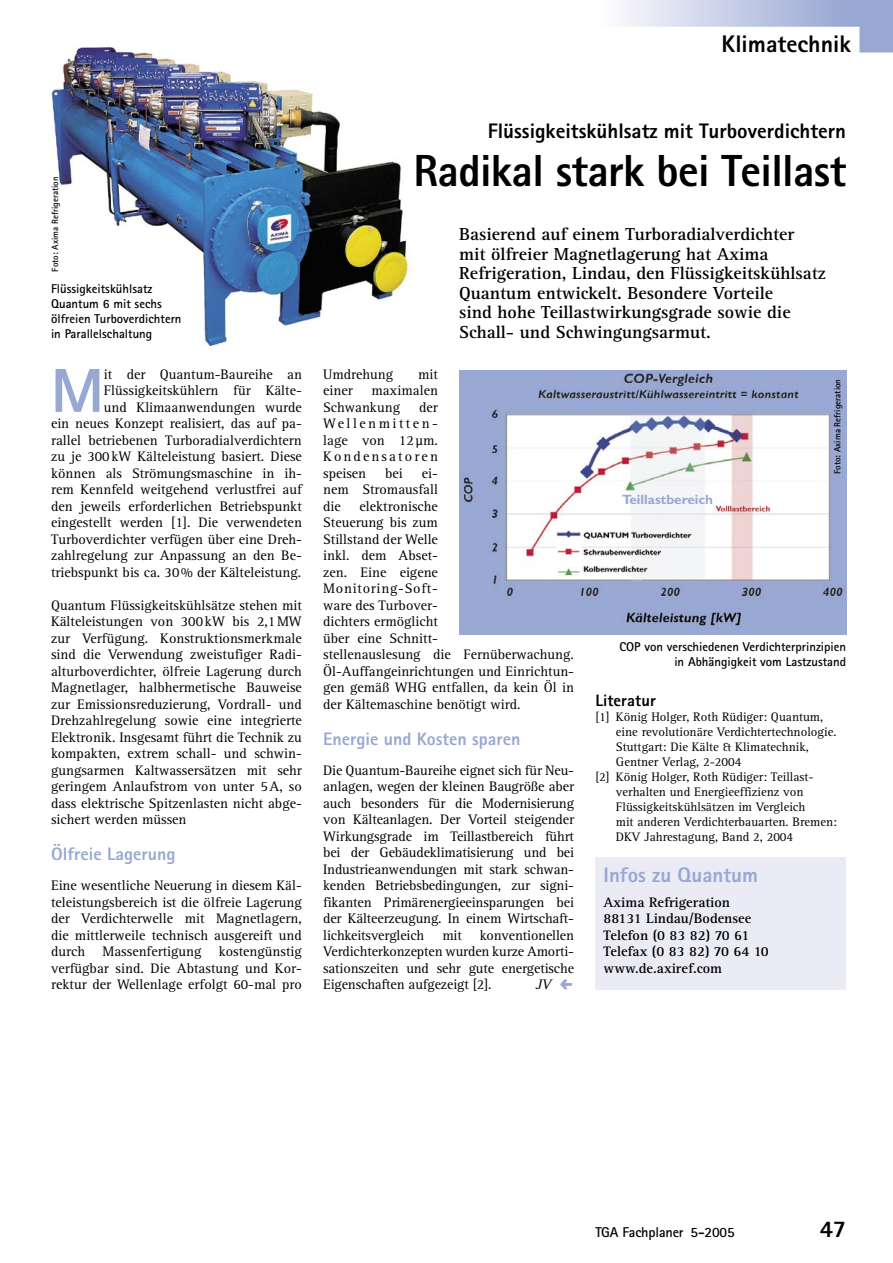
<style>
.page{position:relative;width:893px;height:1263px;background:#fff}
.page>*{position:absolute;margin:0;border:0;box-sizing:border-box;transform-origin:0 0}
.T01c_Grund_m_Ini{font:800 62.1px "Rotis Sans Serif";color:#98a8d3}
.T08b_HÜ{font:800 45px "Rotis Sans Serif";letter-spacing:-.015em;color:#000}
.t1{font:800 24px "Rotis Sans Serif";color:#000}
.T08a_Dach{font:800 21px "Rotis Sans Serif";color:#000}
.T09a_Kasten{font:800 21px "Rotis Sans Serif";color:#98a8d3}
.T08c_Vorspann{font:700 18px/19.5px "Rotis Serif";color:#000}
.T04a_ZÜ_1{font:800 18px "Rotis Sans Serif";color:#98a8d3}
.T06a_Literatur{font:800 16.5px "Rotis Sans Serif";letter-spacing:.005em;color:#000}
.T01b_Grund_n_ZÜ{font:14.25px/16.5px "Rotis Serif";color:#000;text-align:justify}
.T01a_Grund{font:14.25px/16.5px "Rotis Serif";color:#000;text-align:justify}
.T01c_Grund_m_Ini-2{font:14.25px/16.5px "Rotis Serif";color:#000;text-align:right}
.T09b_Kas_-Text{font:700 14.25px/16.5px "Rotis Serif";color:#000}
.t2{font:700 14.25px "Rotis Sans Serif";letter-spacing:-.01em;color:#000}
.T01b_Grund_n_ZÜ-2{font:italic 14.25px "Rotis Serif";color:#000}
.T04a_ZÜ_1-2{font:700 13.5px "Gill Sans";color:#98a8d3}
.T06b_Lit_-Text{font:12.75px/15px "Rotis Serif";color:#000}
.T02_BU_Autor{font:700 12.75px/15px "Rotis Sans Serif";color:#000;text-align:right}
.T07a_Foto{font:700 9px "Rotis Sans Serif";color:#000}
</style>
<div class="page">
<img style="left:51px;top:47px;width:358px;height:299px">
<img style="left:459px;top:371px;width:387px;height:264px">
<svg style="left:624px;top:0;width:269px;height:53px"></svg>
<div style="left:595px;top:857px;width:251px;height:132px;background:#eaebf5"></div>
<p class="t1" style="left:722px;top:29px;width:131px">Klimatechnik</p>
<p class="T07a_Foto" style="left:49px;top:272px;width:96px;rotate:-90deg">Foto: Axima Refrigeration</p>
<p class="T02_BU_Autor" style="left:51px;top:281px;width:132px;text-align:left">Flüssigkeitskühlsatz<br>Quantum 6 mit sechs ölfreien Turboverdichtern in Parallelschaltung</p>
<p class="T01c_Grund_m_Ini" style="left:51px;top:351px;width:54px">M</p>
<p class="T01c_Grund_m_Ini-2" style="left:51px;top:366px;width:252px">it der Quantum-Baureihe an Flüssigkeitskühlern für Kälte-<br>und Klimaanwendungen wurde<br>ein neues Konzept realisiert, das auf pa&shy;rallel betriebenen Turboradialverdichtern zu je 300 kW Kälteleistung basiert. Diese können als Strömungsmaschine in ih&shy;rem Kennfeld weitgehend verlustfrei auf den jeweils erforderlichen Betriebspunkt eingestellt werden [1]. Die verwendeten Turboverdichter verfügen über eine Dreh&shy;zahlregelung zur Anpassung an den Be&shy;triebspunkt bis ca. 30 % der Kälteleistung.</p>
<p class="T01a_Grund" style="left:51px;top:597px;width:252px">Quantum Flüssigkeitskühlsätze stehen mit Kälteleistungen von 300 kW bis 2,1 MW zur Verfügung. Konstruktionsmerkmale sind die Verwendung zweistufiger Radi&shy;alturboverdichter, ölfreie Lagerung durch Magnetlager, halbhermetische Bauweise zur Emissionsreduzierung, Vordrall- und Drehzahlregelung sowie eine integrierte Elektronik. Insgesamt führt die Technik zu kompakten, extrem schall- und schwin&shy;gungsarmen Kaltwassersätzen mit sehr geringem Anlaufstrom von unter 5 A, so dass elektrische Spitzenlasten nicht abge&shy;sichert werden müssen</p>
<p class="T04a_ZÜ_1" style="left:51px;top:843px;width:126px">Ölfreie Lagerung</p>
<p class="T01b_Grund_n_ZÜ" style="left:51px;top:878px;width:252px">Eine wesentliche Neuerung in diesem Käl&shy;teleistungsbereich ist die ölfreie Lagerung der Verdichterwelle mit Magnetlagern, die mittlerweile technisch ausgereift und durch Massenfertigung kostengünstig verfügbar sind. Die Abtastung und Kor&shy;rektur der Wellenlage erfolgt 60-mal pro</p>
<p class="T08a_Dach" style="left:488px;top:117px;width:360px">Flüssigkeitskühlsatz mit Turboverdichtern</p>
<p class="T08b_HÜ" style="left:414px;top:142px;width:434px">Radikal stark bei Teillast</p>
<p class="T08c_Vorspann" style="left:459px;top:225px;width:368px">Basierend auf einem Turboradialverdichter<br>mit ölfreier Magnetlagerung hat Axima Refrigeration, Lindau, den Flüssigkeitskühlsatz Quantum entwickelt. Besondere Vorteile<br>sind hohe Teillastwirkungsgrade sowie die Schall- und Schwingungsarmut.</p>
<p class="T01b_Grund_n_ZÜ" style="left:323px;top:366px;width:72px">Umdrehung</p>
<p class="T01b_Grund_n_ZÜ" style="left:418px;top:366px;width:21px">mit</p>
<p class="T01b_Grund_n_ZÜ" style="left:323px;top:383px;width:31px">einer</p>
<p class="T01b_Grund_n_ZÜ" style="left:323px;top:383px;width:116px;text-indent:48px">maximalen<br>Schwankung</p>
<p class="T01b_Grund_n_ZÜ" style="left:323px;top:399px;width:116px;text-indent:96px">der Wellenmitten&shy;lage von 12 µm.<br>Kondensatoren speisen</p>
<p class="T01b_Grund_n_ZÜ" style="left:385px;top:465px;width:19px">bei</p>
<p class="T01b_Grund_n_ZÜ" style="left:323px;top:465px;width:116px;text-indent:99px">ei&shy;nem Stromausfall die</p>
<p class="T01b_Grund_n_ZÜ" style="left:323px;top:498px;width:252px;text-align:left;text-indent:36px">elektronische<br>Steuerung bis zum<br>Stillstand der Welle<br>inkl. dem Abset-<br>zen. Eine eigene<br>Monitoring-Soft-<br>ware des Turbover-<br>dichters ermöglicht<br>über eine Schnitt-<br>stellenauslesung die Fernüberwachung.<br>Öl-Auffangeinrichtungen und Einrichtun&shy;gen gemäß WHG entfallen, da kein Öl in der Kältemaschine benötigt wird.</p>
<p class="T04a_ZÜ_1" style="left:323px;top:727px;width:199px">Energie und Kosten sparen</p>
<p class="T01b_Grund_n_ZÜ" style="left:323px;top:762px;width:252px">Die Quantum-Baureihe eignet sich für Neu&shy;anlagen, wegen der kleinen Baugröße aber auch besonders für die Modernisierung von Kälteanlagen. Der Vorteil steigender Wirkungsgrade im Teillastbereich führt bei der Gebäudeklimatisierung und bei Industrieanwendungen mit stark schwan&shy;kenden Betriebsbedingungen, zur signi&shy;fikanten Primärenergieeinsparungen bei der Kälteerzeugung. In einem Wirtschaft&shy;lichkeitsvergleich</p>
<p class="T01b_Grund_n_ZÜ" style="left:323px;top:927px;width:252px;text-indent:157px">konventionellen Verdichterkonzepten wurden kurze Amorti&shy;sationszeiten und sehr gute energetische Eigenschaften aufgezeigt [2].</p>
<p class="T01b_Grund_n_ZÜ" style="left:442px;top:927px;width:21px">mit</p>
<p class="T01b_Grund_n_ZÜ-2" style="left:536px;top:977px;width:17px">JV</p>
<p class="T04a_ZÜ_1-2" style="left:622px;top:491px;width:93px">Teillastbereich</p>
<p class="T07a_Foto" style="left:832px;top:474px;width:96px;rotate:-90deg">Foto: Axima Refrigeration</p>
<p class="T02_BU_Autor" style="left:619px;top:639px;width:228px">COP von verschiedenen Verdichterprinzipien in Abhängigkeit vom Lastzustand</p>
<p class="T06a_Literatur" style="left:595px;top:690px;width:62px">Literatur</p>
<p class="T06b_Lit_-Text" style="left:616px;top:709px;width:222px;text-indent:-21px">[1] König Holger, Roth Rüdiger: Quantum, eine revolutionäre Verdichtertechnologie.<br>Stuttgart: Die Kälte &amp; Klimatechnik, Gentner Verlag, 2-2004</p>
<p class="T06b_Lit_-Text" style="left:616px;top:769px;width:222px;text-indent:-21px">[2] König Holger, Roth Rüdiger: Teillast&shy;verhalten und Energieeffizienz von Flüssigkeitskühlsätzen im Vergleich<br>mit anderen Verdichterbauarten. Bremen:<br>DKV Jahrestagung, Band 2, 2004</p>
<p class="T09a_Kasten" style="left:604px;top:861px;width:156px">Infos zu Quantum</p>
<p class="T09b_Kas_-Text" style="left:604px;top:894px;width:167px">Axima Refrigeration<br>88131 Lindau/Bodensee<br>Telefon (0 83 82) 70 61<br>Telefax (0 83 82) 70 64 10 www.de.axiref.com</p>
<p class="t2" style="left:595px;top:1223px;width:141px">TGA Fachplaner 5-2005</p>
<p class="t1" style="left:820px;top:1213px;width:28px">47</p>
</div>
